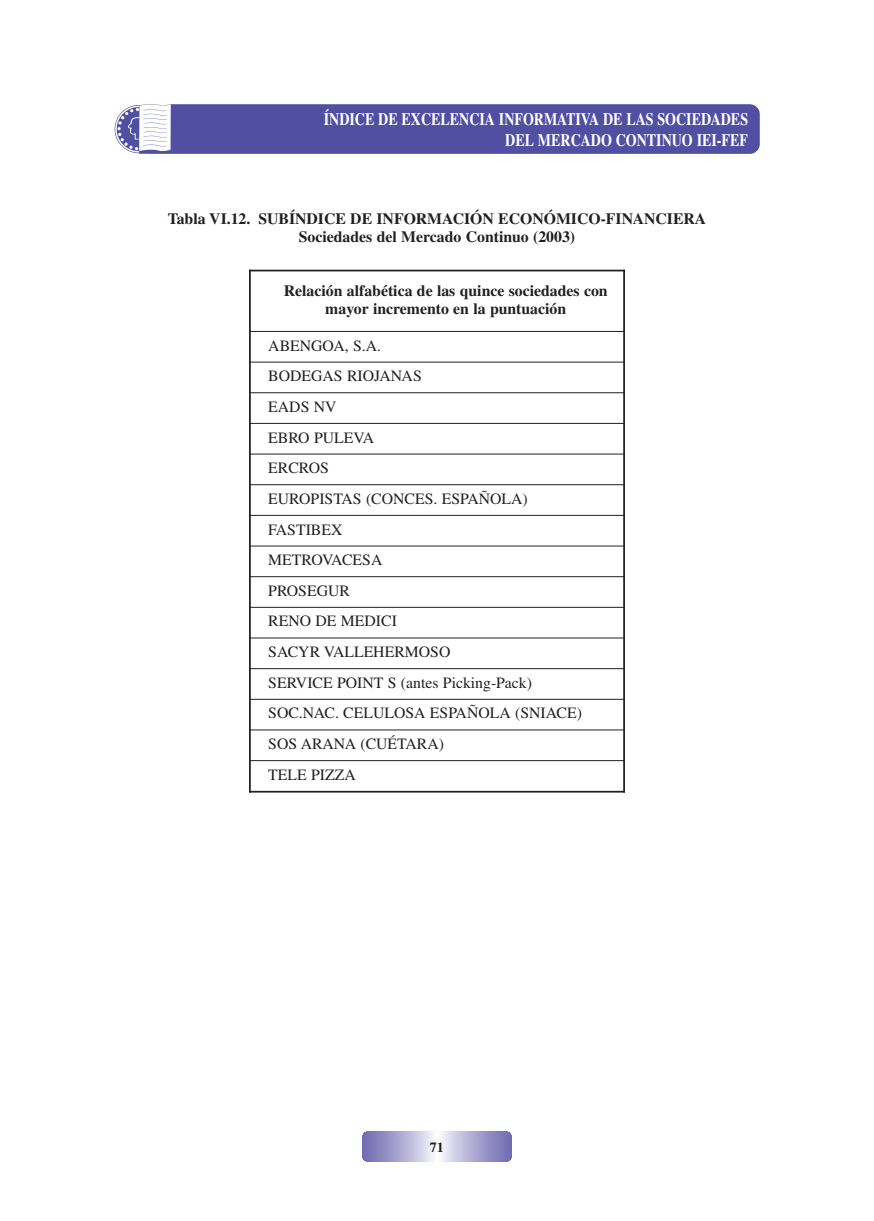
<style>
.page{position:relative;width:874px;height:1221px;background:#fff}
.page>*{position:absolute;margin:0;border:0;box-sizing:border-box;transform-origin:0 0}
.t1{font:700 17.5px/21px "Times";color:#fff;text-align:right;scale:.8 1}
.t2{font:15.75px/30.6px "Times";color:#231f20}
.t3{font:700 15.75px/17.5px "Times";color:#231f20;text-align:center}
.t4{font:700 14px "Times";color:#231f20}
</style>
<div class="page">
<svg style="left:364px;top:1131px;width:145px;height:30px"></svg>
<div style="left:387px;top:1131px;width:99px;height:30px;background:#9892c7"></div>
<div style="left:390px;top:1131px;width:93px;height:30px;background:#9d97c9"></div>
<div style="left:393px;top:1131px;width:87px;height:30px;background:#a39dcc"></div>
<div style="left:395px;top:1131px;width:83px;height:30px;background:#a6a1ce"></div>
<div style="left:398px;top:1131px;width:77px;height:30px;background:#aba7d2"></div>
<div style="left:400px;top:1131px;width:73px;height:30px;background:#afaad3"></div>
<div style="left:403px;top:1131px;width:67px;height:30px;background:#b4b0d6"></div>
<div style="left:405px;top:1131px;width:63px;height:30px;background:#b9b5d9"></div>
<div style="left:407px;top:1131px;width:59px;height:30px;background:#bcb9db"></div>
<div style="left:409px;top:1131px;width:55px;height:30px;background:#c0bddd"></div>
<div style="left:411px;top:1131px;width:51px;height:30px;background:#c4c2e0"></div>
<div style="left:413px;top:1131px;width:47px;height:30px;background:#c8c6e2"></div>
<div style="left:415px;top:1131px;width:43px;height:30px;background:#cccae4"></div>
<div style="left:417px;top:1131px;width:39px;height:30px;background:#d0cee6"></div>
<div style="left:419px;top:1131px;width:35px;height:30px;background:#d4d2e9"></div>
<div style="left:421px;top:1131px;width:31px;height:30px;background:#dad8ec"></div>
<div style="left:423px;top:1131px;width:27px;height:30px;background:#dedcee"></div>
<div style="left:425px;top:1131px;width:23px;height:30px;background:#e3e2f1"></div>
<div style="left:427px;top:1131px;width:19px;height:30px;background:#e8e7f3"></div>
<div style="left:429px;top:1131px;width:15px;height:30px;background:#ececf5"></div>
<div style="left:431px;top:1131px;width:11px;height:30px;background:#f2f2f8"></div>
<div style="left:433px;top:1131px;width:7px;height:30px;background:#f7f7fb"></div>
<hr style="left:435px;top:1131px;width:3px;height:30px;background:#fcfcfd">
<div style="left:141px;top:104px;width:618px;height:50px;background:#504fa1;border-radius:10px"></div>
<img style="left:114px;top:104px;width:56px;height:50px">
<hr style="left:249px;top:270px;width:2px;height:522px;background:#231f20">
<hr style="left:623px;top:270px;width:1px;height:522px;background:#231f20">
<hr style="left:249px;top:270px;width:375px;height:1px;background:#231f20">
<hr style="left:249px;top:331px;width:375px;height:1px;background:#231f20">
<hr style="left:249px;top:361px;width:375px;height:1px;background:#231f20">
<hr style="left:249px;top:392px;width:375px;height:1px;background:#231f20">
<hr style="left:249px;top:423px;width:375px;height:1px;background:#231f20">
<hr style="left:249px;top:453px;width:375px;height:1px;background:#231f20">
<hr style="left:249px;top:484px;width:375px;height:1px;background:#231f20">
<hr style="left:249px;top:515px;width:375px;height:1px;background:#231f20">
<hr style="left:249px;top:545px;width:375px;height:1px;background:#231f20">
<hr style="left:249px;top:576px;width:375px;height:1px;background:#231f20">
<hr style="left:249px;top:607px;width:375px;height:1px;background:#231f20">
<hr style="left:249px;top:637px;width:375px;height:1px;background:#231f20">
<hr style="left:249px;top:668px;width:375px;height:1px;background:#231f20">
<hr style="left:249px;top:698px;width:375px;height:1px;background:#231f20">
<hr style="left:249px;top:729px;width:375px;height:1px;background:#231f20">
<hr style="left:249px;top:760px;width:375px;height:1px;background:#231f20">
<hr style="left:249px;top:790px;width:375px;height:2px;background:#231f20">
<p class="t1" style="left:323px;top:110px;width:531px">ÍNDICE DE EXCELENCIA INFORMATIVA DE LAS SOCIEDADES<br>DEL MERCADO CONTINUO IEI-FEF</p>
<p class="t3" style="left:168px;top:212px;width:540px">Tabla VI.12. SUBÍNDICE DE INFORMACIÓN ECONÓMICO-FINANCIERA<br>Sociedades del Mercado Continuo (2003)</p>
<p class="t3" style="left:284px;top:284px;width:325px">Relación alfabética de las quince sociedades con mayor incremento en la puntuación</p>
<p class="t2" style="left:268px;top:331px;width:315px">ABENGOA, S.A.<br>BODEGAS RIOJANAS<br>EADS NV<br>EBRO PULEVA<br>ERCROS<br>EUROPISTAS (CONCES. ESPAÑOLA)<br>FASTIBEX<br>METROVACESA<br>PROSEGUR<br>RENO DE MEDICI<br>SACYR VALLEHERMOSO<br>SERVICE POINT S (antes Picking-Pack)<br>SOC.NAC. CELULOSA ESPAÑOLA (SNIACE)<br>SOS ARANA (CUÉTARA)<br>TELE PIZZA</p>
<p class="t4" style="left:430px;top:1141px;width:15px">71</p>
</div>
